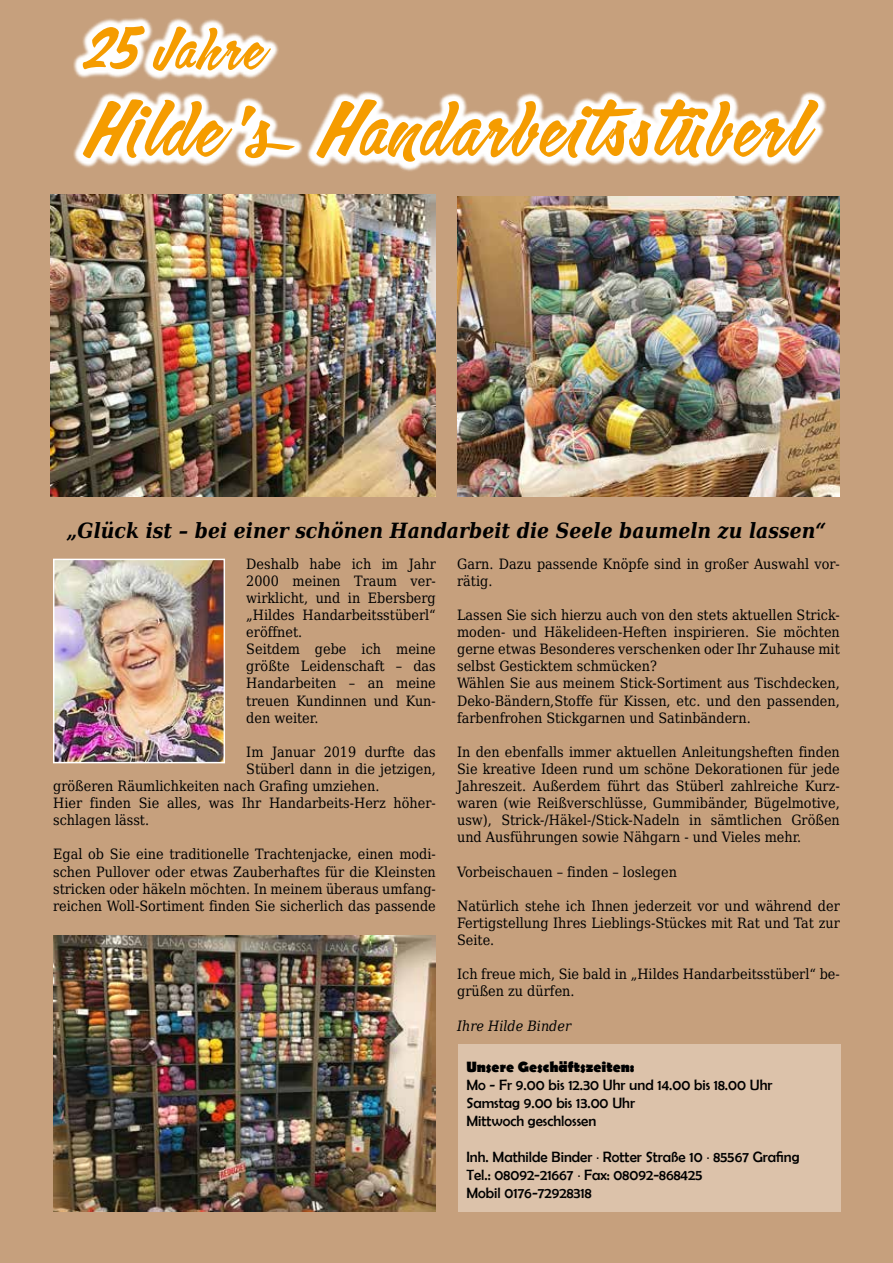
<style>
.page{position:relative;width:893px;height:1263px;background:#c6a07d}
.page>*{position:absolute;margin:0;border:0;box-sizing:border-box;transform-origin:0 0}
.t1{font:72px "Calgary Script OT";letter-spacing:.05em;color:#f59c00}
.t2{font:54px "Calgary Script OT";letter-spacing:.05em;color:#f59c00}
.t3{font:italic 700 21px "DejaVu Serif Condensed";color:#000}
.t4{font:15px/18px "Berlin Sans FB";color:#000}
.t5{font:700 15px "Berlin Sans FB";color:#000}
.t6{font:14.25px/17.1px "DejaVu Serif Condensed";color:#000}
.t7{font:italic 14.25px "DejaVu Serif Condensed";color:#000}
.s1{font-family:"Univers LT Std";font-stretch:condensed}
</style>
<div class="page">
<svg style="left:73px;top:17px;width:754px;height:154px"></svg>
<img style="left:51px;top:195px;width:385px;height:301px">
<img style="left:457px;top:196px;width:383px;height:300px">
<div style="left:458px;top:1045px;width:382px;height:167px;background:#dcc2aa"></div>
<img style="left:53px;top:935px;width:383px;height:277px">
<img style="left:56px;top:562px;width:166px;height:198px">
<div style="left:53px;top:559px;width:172px;height:204px;border:2px solid #fff"></div>
<h2 class="t2" style="left:84px;top:14px;width:179px">25 Jahre</h2>
<h1 class="t1" style="left:84px;top:82px;width:721px">Hilde's Handarbeitsstüberl</h1>
<h3 class="t3" style="left:67px;top:512px;width:761px">„Glück ist – bei einer schönen Handarbeit die Seele baumeln zu lassen“</h3>
<p class="t6" style="left:246px;top:554px;width:191px">Deshalb habe ich im Jahr<br>2000 meinen Traum ver&shy;wirklicht, und in Ebersberg „Hildes Handarbeitsstüberl“ eröffnet.<br>Seitdem gebe ich meine größte Leidenschaft – das<br>Handarbeiten – an meine treuen Kundinnen und Kun&shy;den weiter.</p>
<p class="t6" style="left:246px;top:742px;width:191px">Im Januar 2019 durfte das</p>
<p class="t6" style="left:246px;top:759px;width:191px">Stüberl dann in die jetzigen,</p>
<p class="t6" style="left:53px;top:776px;width:328px">größeren Räumlichkeiten nach Grafing umziehen.</p>
<p class="t6" style="left:53px;top:793px;width:384px">Hier finden Sie alles, was Ihr Handarbeits-Herz höher-</p>
<p class="t6" style="left:53px;top:810px;width:97px">schlagen lässt.</p>
<p class="t6" style="left:53px;top:844px;width:384px;text-align:justify">Egal ob Sie eine traditionelle Trachtenjacke, einen modi&shy;schen Pullover oder etwas Zauberhaftes für die Kleinsten stricken oder häkeln möchten. In meinem überaus umfang&shy;reichen Woll-Sortiment finden Sie sicherlich das passende</p>
<p class="t6" style="left:457px;top:554px;width:384px">Garn. Dazu passende Knöpfe sind in großer Auswahl vor&shy;rätig.</p>
<p class="t6" style="left:457px;top:605px;width:384px">Lassen Sie sich hierzu auch von den stets aktuellen Strick&shy;moden- und Häkelideen-Heften inspirieren. Sie möchten gerne etwas Besonderes verschenken oder Ihr Zuhause mit selbst Gesticktem schmücken?<br>Wählen Sie aus meinem Stick-Sortiment aus Tischdecken, Deko-Bändern,Stoffe für Kissen, etc. und den passenden, farbenfrohen Stickgarnen und Satinbändern.</p>
<p class="t6" style="left:457px;top:742px;width:384px;text-align:justify">In den ebenfalls immer aktuellen Anleitungsheften finden Sie kreative Ideen rund um schöne Dekorationen für jede Jahreszeit. Außerdem führt das Stüberl zahlreiche Kurz&shy;waren (wie Reißverschlüsse, Gummibänder, Bügelmotive, usw), Strick-/Häkel-/Stick-Nadeln in sämtlichen Größen und Ausführungen sowie Nähgarn - und Vieles mehr.</p>
<p class="t6" style="left:457px;top:862px;width:221px">Vorbeischauen – finden – loslegen</p>
<p class="t6" style="left:457px;top:896px;width:384px;text-align:justify">Natürlich stehe ich Ihnen jederzeit vor und während der Fertigstellung Ihres Lieblings-Stückes mit Rat und Tat zur Seite.</p>
<p class="t6" style="left:457px;top:964px;width:384px">Ich freue mich, Sie bald in „Hildes Handarbeitsstüberl“ be&shy;grüßen zu dürfen.</p>
<p class="t7" style="left:457px;top:1013px;width:116px">Ihre Hilde Binder</p>
<p class="t5" style="left:466px;top:1058px;width:170px">Unsere Geschäftszeiten:</p>
<p class="t4" style="left:466px;top:1076px;width:308px">Mo - Fr 9.00 bis 12.30 Uhr und 14.00 bis 18.00 Uhr<br>Samstag 9.00 bis 13.00 Uhr<br>Mittwoch geschlossen</p>
<p class="t4" style="left:466px;top:1148px;width:335px">Inh. Mathilde Binder <span class="s1">·</span> Rotter Straße 10 <span class="s1">·</span> 85567 Grafing<br>Tel.: 08092-21667 <span class="s1">·</span> Fax: 08092-868425<br>Mobil 0176-72928318</p>
</div>
